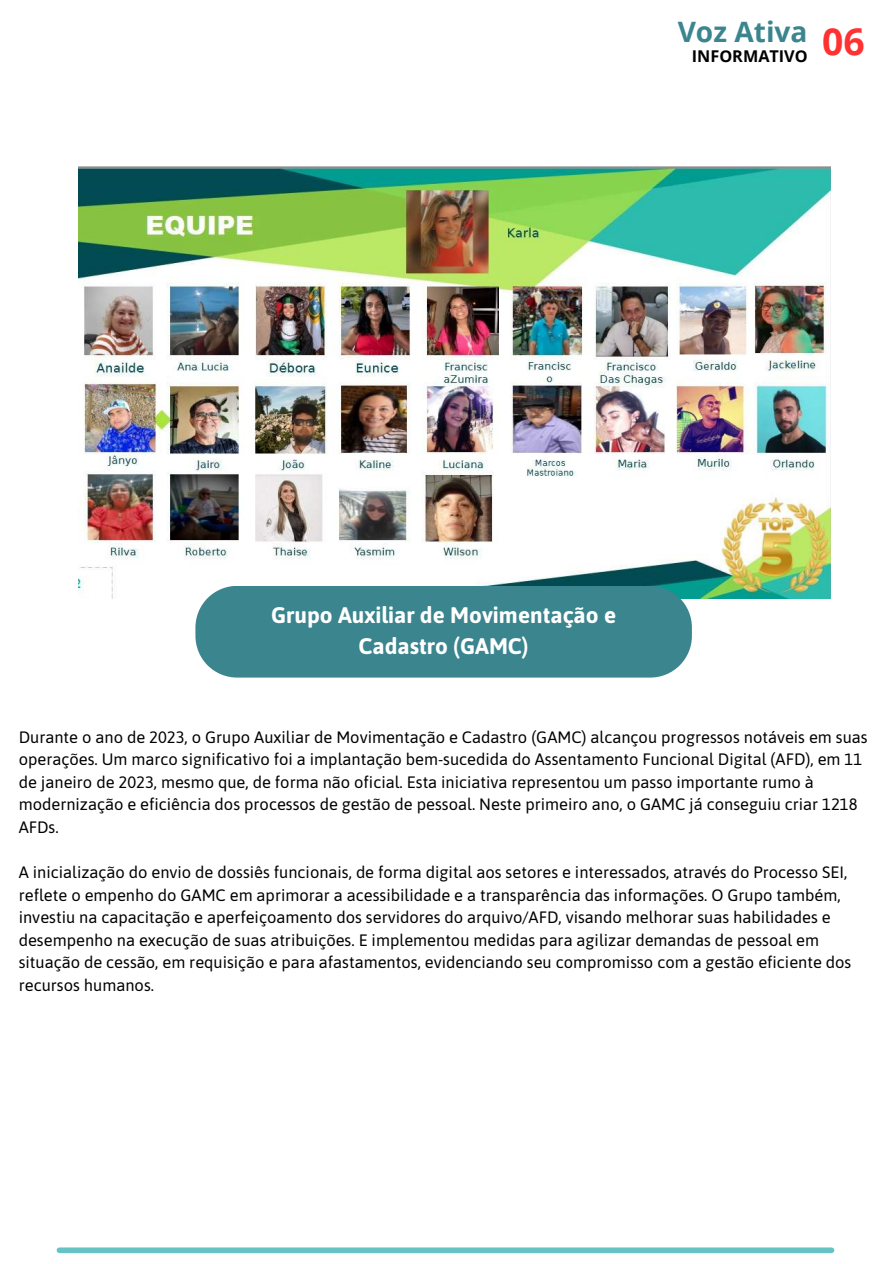
<style>
.page{position:relative;width:894px;height:1264px;background:#fff}
.page>*{position:absolute;margin:0;border:0;box-sizing:border-box;transform-origin:0 0}
.t1{font:700 28.05px "Open Sans";color:#3b858e}
.t2{font:700 22.5px/31.5px "Asap";color:#fff;text-align:center}
.t3{font:16.5px/22.5px "Asap";color:#000}
.t4{font:700 16.2px "Open Sans";color:#000}
.s1{font-size:37.2px;color:#ff3131}
</style>
<div class="page">
<div style="left:59px;top:1247px;width:772px;height:5px;background:#65c3c5"></div>
<img style="left:79px;top:166px;width:751px;height:432px">
<div style="left:195px;top:586px;width:496px;height:91px;background:#3b858e"></div>
<h1 class="t1" style="left:677px;top:12px;width:188px">Voz Ativa <span class="s1">06</span></h1>
<p class="t4" style="left:691px;top:45px;width:117px">INFORMATIVO</p>
<h2 class="t2" style="left:271px;top:599px;width:346px">Grupo Auxiliar de Movimentação e<br>Cadastro (GAMC)</h2>
<p class="t3" style="left:19px;top:725px;width:850px">Durante o ano de 2023, o Grupo Auxiliar de Movimentação e Cadastro (GAMC) alcançou progressos notáveis em suas operações. Um marco significativo foi a implantação bem-sucedida do Assentamento Funcional Digital (AFD), em 11 de janeiro de 2023, mesmo que, de forma não oficial. Esta iniciativa representou um passo importante rumo à modernização e eficiência dos processos de gestão de pessoal. Neste primeiro ano, o GAMC já conseguiu criar 1218<br>AFDs.</p>
<p class="t3" style="left:19px;top:860px;width:834px">A inicialização do envio de dossiês funcionais, de forma digital aos setores e interessados, através do Processo SEI, reflete o empenho do GAMC em aprimorar a acessibilidade e a transparência das informações. O Grupo também, investiu na capacitação e aperfeiçoamento dos servidores do arquivo/AFD, visando melhorar suas habilidades e desempenho na execução de suas atribuições. E implementou medidas para agilizar demandas de pessoal em situação de cessão, em requisição e para afastamentos, evidenciando seu compromisso com a gestão eficiente dos recursos humanos.</p>
</div>
